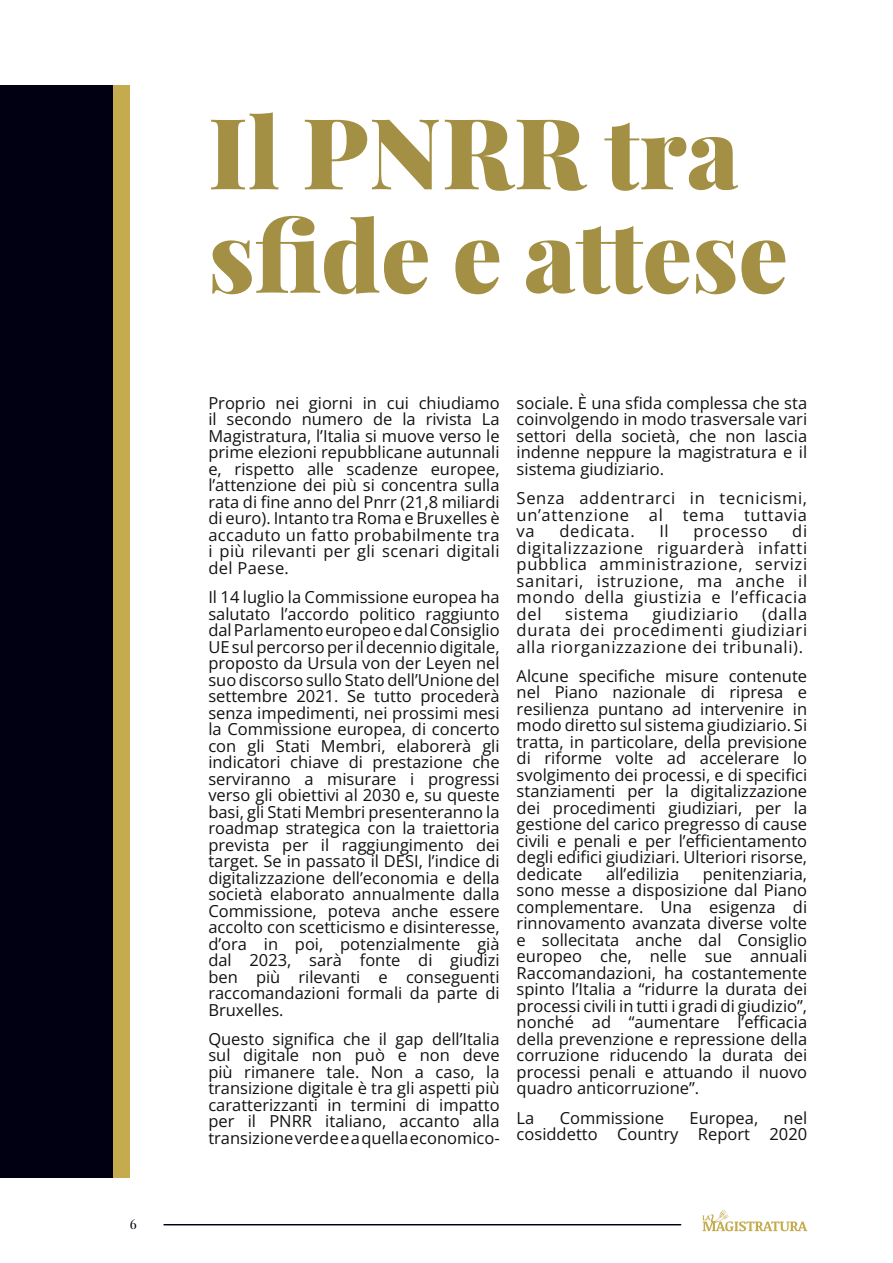
<style>
.page{position:relative;width:893px;height:1263px;background:#fff}
.page>*{position:absolute;margin:0;border:0;box-sizing:border-box;transform-origin:0 0}
.t1{font:900 98.4px/103.5px "Playfair Display";color:#a49045}
.t2{font:16.5px/16.5px "Open Sans";color:#121212;text-align:justify}
.t3{font:16.5px "Open Sans";letter-spacing:.04em;color:#121212}
.t4{font:13.5px "Playfair Display";color:#000012}
</style>
<div class="page">
<svg style="left:702px;top:1209px;width:105px;height:22px"></svg>
<hr style="left:164px;top:1224px;width:517px;height:1px;background:#000012">
<div style="left:0;top:85px;width:130px;height:1093px;background:#c5ab4e"></div>
<div style="left:0;top:85px;width:113px;height:1093px;background:#000012"></div>
<p class="t4" style="left:130px;top:1216px;width:8px">6</p>
<h1 class="t1" style="left:208px;top:100px;width:581px">Il PNRR tra sfide e attese</h1>
<p class="t2" style="left:208px;top:394px;width:293px">Proprio nei giorni in cui chiudiamo il secondo numero de la rivista La Magistratura, l’Italia si muove verso le prime elezioni repubblicane autunnali e, rispetto alle scadenze europee, l’attenzione dei più si concentra sulla rata di fine anno del Pnrr (21,8 miliardi di euro). Intanto tra Roma e Bruxelles è accaduto un fatto probabilmente tra i più rilevanti per gli scenari digitali del Paese.</p>
<p class="t2" style="left:208px;top:588px;width:293px">Il 14 luglio la Commissione europea ha salutato l’accordo politico raggiunto dal Parlamento europeo e dal Consiglio UE sul percorso per il decennio digitale, proposto da Ursula von der Leyen nel suo discorso sullo Stato dell’Unione del settembre 2021. Se tutto procederà senza impedimenti, nei prossimi mesi la Commissione europea, di concerto con gli Stati Membri, elaborerà gli indicatori chiave di prestazione che serviranno a misurare i progressi verso gli obiettivi al 2030 e, su queste basi, gli Stati Membri presenteranno la roadmap strategica con la traiettoria prevista per il raggiungimento dei target. Se in passato il DESI, l’indice di digitalizzazione dell’economia e della società elaborato annualmente dalla Commissione, poteva anche essere accolto con scetticismo e disinteresse, d’ora in poi, potenzialmente già dal 2023, sarà fonte di giudizi ben più rilevanti e conseguenti raccomandazioni formali da parte di Bruxelles.</p>
<p class="t2" style="left:208px;top:1030px;width:293px">Questo significa che il gap dell’Italia sul digitale non può e non deve più rimanere tale. Non a caso, la transizione digitale è tra gli aspetti più caratterizzanti in termini di impatto per il PNRR italiano, accanto alla transizione verde e a quella economico-</p>
<p class="t2" style="left:517px;top:394px;width:292px">sociale. È una sfida complessa che sta coinvolgendo in modo trasversale vari settori della società, che non lascia indenne neppure la magistratura e il sistema giudiziario.</p>
<p class="t2" style="left:517px;top:489px;width:292px">Senza addentrarci in tecnicismi, un’attenzione al tema tuttavia va</p>
<p class="t2" style="left:517px;top:522px;width:292px;text-indent:276px">di digitalizzazione riguarderà infatti pubblica amministrazione, servizi sanitari, istruzione, ma anche il mondo della giustizia e l’efficacia del</p>
<p class="t3" style="left:559px;top:520px;width:77px">dedicata.</p>
<p class="t2" style="left:659px;top:522px;width:11px">Il</p>
<p class="t3" style="left:693px;top:520px;width:76px">processo</p>
<p class="t2" style="left:517px;top:605px;width:292px;text-indent:246px">(dalla durata dei procedimenti giudiziari alla riorganizzazione dei tribunali).</p>
<p class="t2" style="left:517px;top:667px;width:292px">Alcune specifiche misure contenute nel Piano nazionale di ripresa e resilienza puntano ad intervenire in modo diretto sul sistema giudiziario. Si tratta, in particolare, della previsione di riforme volte ad accelerare lo svolgimento dei processi, e di specifici stanziamenti per la digitalizzazione dei procedimenti giudiziari, per la gestione del carico pregresso di cause civili e penali e per l’efficientamento degli edifici giudiziari. Ulteriori risorse, dedicate</p>
<p class="t3" style="left:565px;top:602px;width:65px">sistema</p>
<p class="t3" style="left:652px;top:602px;width:87px">giudiziario</p>
<p class="t2" style="left:606px;top:865px;width:75px">all’edilizia</p>
<p class="t2" style="left:517px;top:865px;width:292px;text-indent:186px">penitenziaria, sono messe a disposizione dal Piano complementare. Una esigenza di rinnovamento avanzata diverse volte e sollecitata anche dal Consiglio europeo che, nelle sue annuali Raccomandazioni, ha costantemente spinto l’Italia a “ridurre la durata dei processi civili in tutti i gradi di giudizio”, nonché ad “aumentare l’efficacia della prevenzione e repressione della corruzione riducendo la durata dei processi penali e attuando il nuovo quadro anticorruzione”.</p>
<p class="t2" style="left:517px;top:1109px;width:19px">La</p>
<p class="t2" style="left:560px;top:1109px;width:106px">Commissione</p>
<p class="t2" style="left:689px;top:1109px;width:70px">Europea,</p>
<p class="t2" style="left:517px;top:1109px;width:292px;text-align:right">nel<br>cosiddetto Country Report 2020</p>
</div>
